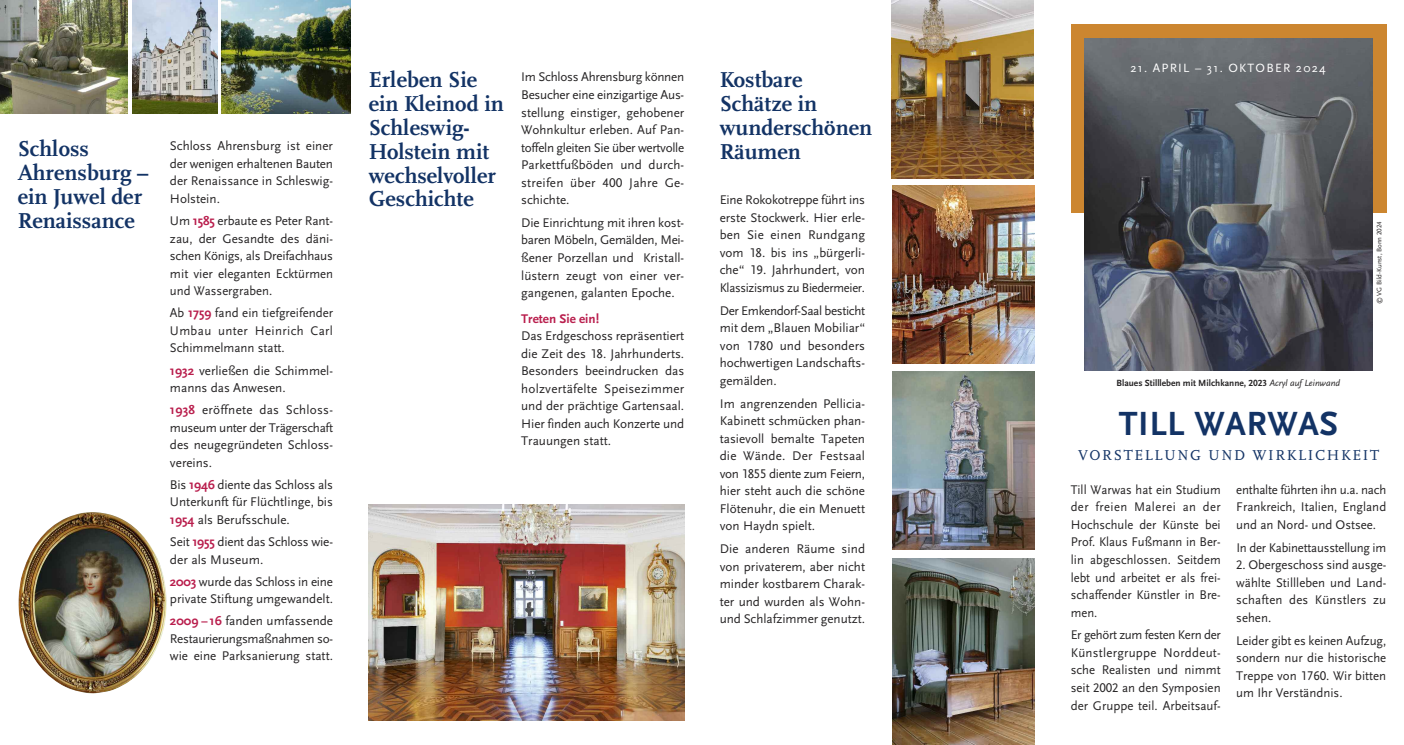
<style>
.page{position:relative;width:1404px;height:745px;background:#fff}
.page>*{position:absolute;margin:0;border:0;box-sizing:border-box;transform-origin:0 0}
.t1{font:700 35px "Scala Sans LF";letter-spacing:.015em;color:#133365}
.t2{font:700 22.5px/23.8px "Scala OT";color:#133365}
.t3{font:15px "Scala Pro";letter-spacing:.11em;color:#133365}
.t4{font:13.12px/17.5px "Scala Sans LF";color:#272526;text-align:justify}
.t5{font:13.12px/17.5px "Scala Sans LF";color:#272526;text-align:justify;scale:.96 1}
.t6{font:700 13.12px "Scala Sans LF";color:#b91e4d}
.t7{font:12.5px "Scala Sans";letter-spacing:.1em;color:#fff}
.t8{font:700 9.38px "Scala Sans LF";color:#272526}
.t9{font:6.88px "Scala Sans LF";color:#272526}
.s1{font-family:"Scala Sans";font-weight:700;color:#b91e4d}
.s2{font-weight:400;font-style:italic}
</style>
<div class="page">
<div style="left:1070px;top:24px;width:316px;height:189px;background:#cc8630"></div>
<img style="left:0;top:0;width:128px;height:113px">
<img style="left:221px;top:0;width:130px;height:113px">
<img style="left:132px;top:0;width:85px;height:113px">
<img style="left:19px;top:512px;width:148px;height:181px">
<img style="left:369px;top:504px;width:315px;height:215px">
<img style="left:1084px;top:38px;width:288px;height:332px">
<img style="left:891px;top:0;width:142px;height:178px">
<img style="left:892px;top:185px;width:142px;height:178px">
<img style="left:892px;top:371px;width:142px;height:178px">
<img style="left:892px;top:558px;width:142px;height:186px">
<h2 class="t2" style="left:18px;top:139px;width:132px">Schloss<br>Ahrensburg – ein Juwel der<br>Renaissance</h2>
<p class="t4" style="left:170px;top:138px;width:164px">Schloss Ahrensburg ist einer der wenigen erhaltenen Bauten der Renaissance in Schleswig-Holstein.</p>
<p class="t4" style="left:170px;top:212px;width:165px">Um <span class="s1">1585</span> erbaute es Peter Rant&shy;zau, der Gesandte des däni&shy;schen Königs, als Dreifachhaus mit vier eleganten Ecktürmen und Wassergraben.</p>
<p class="t4" style="left:170px;top:304px;width:164px">Ab <span class="s1">1759</span> fand ein tiefgreifender Umbau unter Heinrich Carl Schimmelmann statt.</p>
<p class="t4" style="left:170px;top:361px;width:164px"><span class="s1">1932</span> verließen die Schimmel&shy;manns das Anwesen.</p>
<p class="t4" style="left:170px;top:401px;width:164px"><span class="s1">1938</span> eröffnete das Schloss&shy;museum unter der Trägerschaft des neugegründeten Schloss&shy;vereins.</p>
<p class="t4" style="left:170px;top:476px;width:164px">Bis <span class="s1">1946</span> diente das Schloss als Unterkunft für Flüchtlinge, bis <span class="s1">1954</span> als Berufsschule.</p>
<p class="t4" style="left:170px;top:533px;width:165px">Seit <span class="s1">1955</span> dient das Schloss wie&shy;der als Museum.</p>
<p class="t4" style="left:170px;top:572px;width:164px"><span class="s1">2003</span> wurde das Schloss in eine private Stiftung umgewandelt.</p>
<p class="t4" style="left:170px;top:612px;width:164px"><span class="s1">2009 – 16</span> fanden umfassende Restaurierungsmaßnahmen so&shy;wie eine Parksanierung statt.</p>
<h2 class="t2" style="left:369px;top:70px;width:136px">Erleben Sie ein Kleinod in<br>Schleswig-<br>Holstein mit wechselvoller<br>Geschichte</h2>
<p class="t4" style="left:521px;top:69px;width:164px">Im Schloss Ahrensburg können Besucher eine einzigartige Aus&shy;stellung einstiger, gehobener Wohnkultur erleben. Auf Pan&shy;toffeln gleiten Sie über wertvolle Parkettfußböden und durch&shy;streifen über 400 Jahre Ge&shy;schichte.</p>
<p class="t4" style="left:521px;top:214px;width:164px">Die Einrichtung mit ihren kost&shy;baren Möbeln, Gemälden, Mei&shy;ßener Porzellan und Kristall&shy;lüstern zeugt von einer ver&shy;gangenen, galanten Epoche.</p>
<p class="t6" style="left:521px;top:312px;width:79px">Treten Sie ein!</p>
<p class="t4" style="left:521px;top:327px;width:164px">Das Erdgeschoss repräsentiert die Zeit des 18. Jahrhunderts.<br>Besonders beeindrucken das holzvertäfelte Speisezimmer und der prächtige Gartensaal.<br>Hier finden auch Konzerte und Trauungen statt.</p>
<h2 class="t2" style="left:719px;top:70px;width:154px">Kostbare<br>Schätze in wunderschönen<br>Räumen</h2>
<p class="t4" style="left:719px;top:191px;width:147px">Eine Rokokotreppe führt ins erste Stockwerk. Hier erle&shy;ben Sie einen Rundgang vom 18. bis ins „bürgerli&shy;che“ 19. Jahrhundert, von Klassizismus zu Biedermeier.</p>
<p class="t4" style="left:719px;top:302px;width:147px">Der Emkendorf-Saal besticht mit dem „Blauen Mobiliar“ von 1780 und besonders hochwertigen Landschafts&shy;gemälden.</p>
<p class="t4" style="left:719px;top:394px;width:147px">Im angrenzenden Pellicia-Kabinett schmücken phan&shy;tasievoll bemalte Tapeten die Wände. Der Festsaal von 1855 diente zum Feiern, hier steht auch die schöne Flötenuhr, die ein Menuett von Haydn spielt.</p>
<p class="t4" style="left:719px;top:540px;width:147px">Die anderen Räume sind von privaterem, aber nicht minder kostbarem Charak&shy;ter und wurden als Wohn&shy;und Schlafzimmer genutzt.</p>
<p class="t7" style="left:1130px;top:61px;width:197px">21. APRIL – 31. OKTOBER 2024</p>
<p class="t8" style="left:1116px;top:378px;width:225px">Blaues Stillleben mit Milchkanne, 2023 <span class="s2">Acryl auf Leinwand</span></p>
<p class="t9" style="left:1375px;top:304px;width:84px;rotate:-90deg">© VG Bild-Kunst, Bonn 2024</p>
<h1 class="t1" style="left:1118px;top:406px;width:221px">TILL WARWAS</h1>
<p class="t3" style="left:1077px;top:449px;width:302px">VORSTELLUNG UND WIRKLICHKEIT</p>
<p class="t5" style="left:1070px;top:481px;width:158px">Till Warwas hat ein Studium der freien Malerei an der Hochschule der Künste bei Prof. Klaus Fußmann in Ber&shy;lin abgeschlossen. Seitdem lebt und arbeitet er als frei&shy;schaffender Künstler in Bre&shy;men.</p>
<p class="t4" style="left:1070px;top:626px;width:151px">Er gehört zum festen Kern der Künstlergruppe Norddeut&shy;sche Realisten und nimmt seit 2002 an den Symposien der Gruppe teil. Arbeitsauf-</p>
<p class="t4" style="left:1236px;top:481px;width:151px">enthalte führten ihn u.a. nach Frankreich, Italien, England und an Nord- und Ostsee.</p>
<p class="t4" style="left:1236px;top:539px;width:151px">In der Kabinettausstellung im</p>
<p class="t4" style="left:1236px;top:556px;width:151px">2. Obergeschoss sind ausge&shy;wählte Stillleben und Land&shy;schaften des Künstlers zu sehen.</p>
<p class="t4" style="left:1236px;top:631px;width:151px">Leider gibt es keinen Aufzug, sondern nur die historische Treppe von 1760. Wir bitten um Ihr Verständnis.</p>
</div>
